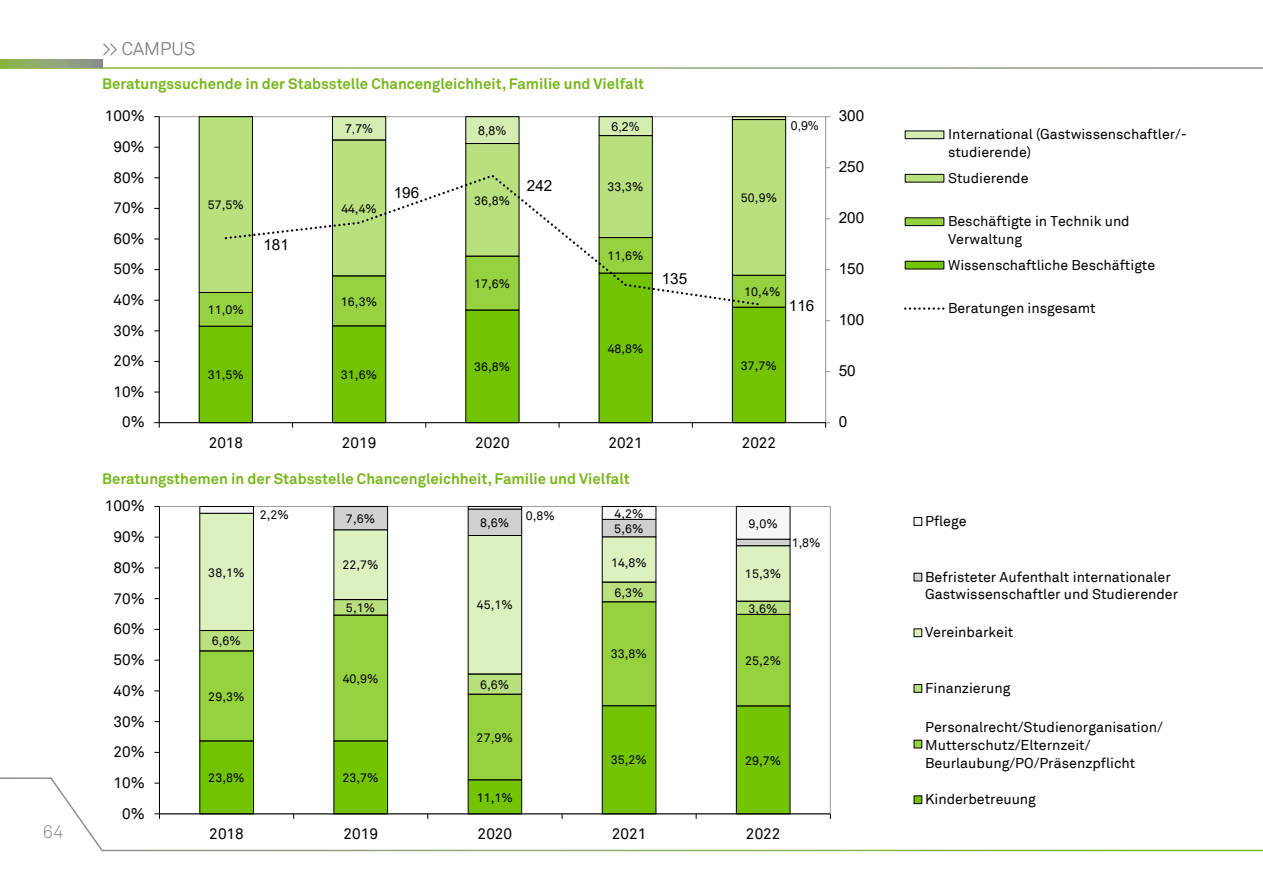
<style>
.page{position:relative;width:1263px;height:893px;background:#fff}
.page>*{position:absolute;margin:0;border:0;box-sizing:border-box;transform-origin:0 0}
.Kolumnentitel{font:300 18px "Akkurat Pro";color:#878988}
.t1{font:15.3px "Akkurat";letter-spacing:.005em;color:#000}
.t2{font:15.3px "Arial";color:#000}
.H1c{font:700 15px "Akkurat Pro";color:#76b71b}
.t3{font:14.25px/17.7px "Akkurat";color:#000}
.t4{font:12.45px "Akkurat";letter-spacing:.005em;color:#000}
.t5{font:12.3px "Akkurat";letter-spacing:.005em;color:#000}
.t6{font:12.3px "Arial";color:#000}
.s1{font-style:inherit}
</style>
<div class="page">
<svg style="left:0;top:777px;width:1263px;height:75px"></svg>
<svg style="left:0;top:60px;width:102px;height:7px"></svg>
<svg style="left:199px;top:780px;width:591px;height:34px"></svg>
<svg style="left:199px;top:695px;width:591px;height:85px"></svg>
<svg style="left:199px;top:674px;width:591px;height:21px"></svg>
<svg style="left:199px;top:546px;width:591px;height:128px"></svg>
<svg style="left:199px;top:506px;width:591px;height:40px"></svg>
<hr style="left:159px;top:506px;width:1px;height:308px;background:#000">
<hr style="left:159px;top:814px;width:671px;height:1px;background:#000">
<svg style="left:154px;top:814px;width:6px;height:5px"></svg>
<div style="left:892px;top:502px;width:307px;height:334px;background:#fff"></div>
<div style="left:914px;top:518px;width:8px;height:7px;background:#f5f6f6"></div>
<div style="left:914px;top:517px;width:8px;height:9px;border:1px solid #000"></div>
<div style="left:914px;top:573px;width:8px;height:8px;background:#cfd0d0"></div>
<div style="left:914px;top:573px;width:8px;height:8px;border:1px solid #000"></div>
<div style="left:914px;top:629px;width:8px;height:8px;background:#dcf0c0"></div>
<div style="left:914px;top:629px;width:8px;height:8px;border:1px solid #000"></div>
<div style="left:914px;top:684px;width:8px;height:8px;background:#b8e07f"></div>
<div style="left:914px;top:684px;width:8px;height:8px;border:1px solid #000"></div>
<div style="left:914px;top:740px;width:8px;height:8px;background:#96d240"></div>
<div style="left:914px;top:796px;width:8px;height:8px;background:#73c300"></div>
<div style="left:914px;top:796px;width:8px;height:8px;border:1px solid #000"></div>
<svg style="left:199px;top:327px;width:587px;height:95px"></svg>
<svg style="left:199px;top:293px;width:587px;height:34px"></svg>
<svg style="left:199px;top:117px;width:587px;height:176px"></svg>
<svg style="left:332px;top:117px;width:454px;height:27px"></svg>
<hr style="left:825px;top:117px;width:1px;height:306px;background:#a2a4a3">
<hr style="left:159px;top:117px;width:1px;height:306px;background:#000">
<hr style="left:159px;top:422px;width:666px;height:1px;background:#000">
<svg style="left:154px;top:422px;width:6px;height:6px"></svg>
<svg style="left:825px;top:422px;width:5px;height:6px"></svg>
<svg style="left:223px;top:173px;width:538px;height:134px"></svg>
<div style="left:905px;top:131px;width:39px;height:8px;background:#d5edb3"></div>
<div style="left:905px;top:131px;width:39px;height:8px;border:1px solid #000"></div>
<div style="left:905px;top:174px;width:39px;height:8px;background:#b8e07f"></div>
<div style="left:905px;top:174px;width:39px;height:8px;border:1px solid #000"></div>
<div style="left:905px;top:218px;width:39px;height:8px;background:#96d240"></div>
<div style="left:905px;top:218px;width:39px;height:8px;border:1px solid #000"></div>
<div style="left:905px;top:261px;width:39px;height:8px;background:#73c300"></div>
<div style="left:905px;top:261px;width:39px;height:8px;border:1px solid #000"></div>
<svg style="left:905px;top:307px;width:39px;height:3px"></svg>
<p class="Kolumnentitel" style="left:43px;top:821px;width:22px">64</p>
<p class="Kolumnentitel" style="left:102px;top:38px;width:45px">&gt;&gt; CAMPUS</p>
<h1 class="H1c" style="left:102px;top:75px;width:544px">Beratungssuchende in der Stabsstelle Chancengleichheit, Familie und Vielfalt</h1>
<p class="t1" style="left:105px;top:107px;width:41px">100%</p>
<p class="t1" style="left:113px;top:138px;width:33px">90%</p>
<p class="t1" style="left:113px;top:168px;width:33px">80%</p>
<p class="t1" style="left:113px;top:199px;width:33px">70%</p>
<p class="t1" style="left:113px;top:230px;width:33px">60%</p>
<p class="t1" style="left:113px;top:260px;width:33px">50%</p>
<p class="t1" style="left:113px;top:291px;width:33px">40%</p>
<p class="t1" style="left:113px;top:321px;width:33px">30%</p>
<p class="t1" style="left:113px;top:352px;width:33px">20%</p>
<p class="t1" style="left:113px;top:383px;width:33px">10%</p>
<p class="t1" style="left:122px;top:413px;width:24px">0%</p>
<p class="t6" style="left:345px;top:120px;width:30px">7,7%</p>
<p class="t6" style="left:478px;top:122px;width:30px">8,8%</p>
<p class="t6" style="left:611px;top:118px;width:30px">6,2%</p>
<p class="t6" style="left:791px;top:118px;width:29px">0,<span class="s1">9</span>%</p>
<p class="t5" style="left:208px;top:198px;width:38px">57,5%</p>
<p class="t5" style="left:341px;top:201px;width:37px">44,4%</p>
<p class="t5" style="left:208px;top:303px;width:38px">11,0%</p>
<p class="t2" style="left:263px;top:234px;width:27px">181</p>
<p class="t5" style="left:341px;top:294px;width:38px">16,3%</p>
<p class="t2" style="left:394px;top:182px;width:27px">196</p>
<p class="t5" style="left:208px;top:368px;width:38px">31,5%</p>
<p class="t5" style="left:341px;top:367px;width:38px">31,6%</p>
<p class="t5" style="left:474px;top:193px;width:38px">36,8%</p>
<p class="t2" style="left:527px;top:175px;width:27px">242</p>
<p class="t5" style="left:607px;top:180px;width:38px">33,3%</p>
<p class="t5" style="left:741px;top:191px;width:38px">50,9%</p>
<p class="t5" style="left:607px;top:249px;width:38px">11,6%</p>
<p class="t5" style="left:474px;top:276px;width:38px">17,6%</p>
<p class="t2" style="left:662px;top:268px;width:27px">135</p>
<p class="t5" style="left:744px;top:284px;width:38px">10,4%</p>
<p class="t2" style="left:789px;top:295px;width:27px">116</p>
<p class="t5" style="left:608px;top:341px;width:37px">48,8%</p>
<p class="t5" style="left:474px;top:359px;width:38px">36,8%</p>
<p class="t5" style="left:741px;top:358px;width:38px">37,7%</p>
<p class="t1" style="left:209px;top:433px;width:36px">2018</p>
<p class="t1" style="left:342px;top:433px;width:36px">2019</p>
<p class="t1" style="left:475px;top:433px;width:36px">2020</p>
<p class="t1" style="left:608px;top:433px;width:36px">2021</p>
<p class="t1" style="left:742px;top:433px;width:36px">2022</p>
<h1 class="H1c" style="left:102px;top:470px;width:529px">Beratungsthemen in der Stabsstelle Chancengleichheit, Familie und Vielfalt</h1>
<p class="t1" style="left:105px;top:497px;width:42px">100%</p>
<p class="t1" style="left:114px;top:528px;width:33px">90%</p>
<p class="t1" style="left:114px;top:558px;width:33px">80%</p>
<p class="t1" style="left:114px;top:589px;width:33px">70%</p>
<p class="t1" style="left:114px;top:620px;width:33px">60%</p>
<p class="t1" style="left:114px;top:651px;width:33px">50%</p>
<p class="t1" style="left:114px;top:681px;width:33px">40%</p>
<p class="t1" style="left:114px;top:712px;width:33px">30%</p>
<p class="t4" style="left:208px;top:565px;width:38px">38,1%</p>
<p class="t4" style="left:212px;top:634px;width:31px">6,6%</p>
<p class="t4" style="left:208px;top:689px;width:38px">29,3%</p>
<p class="t4" style="left:260px;top:508px;width:31px">2,2%</p>
<p class="t4" style="left:526px;top:508px;width:31px">0,8%</p>
<p class="t4" style="left:614px;top:506px;width:30px">4,2%</p>
<p class="t4" style="left:346px;top:511px;width:31px">7,6%</p>
<p class="t4" style="left:480px;top:515px;width:31px">8,6%</p>
<p class="t4" style="left:614px;top:521px;width:31px">5,6%</p>
<p class="t4" style="left:342px;top:558px;width:38px">22,7%</p>
<p class="t4" style="left:346px;top:600px;width:31px">5,1%</p>
<p class="t4" style="left:343px;top:671px;width:38px">40,9%</p>
<p class="t4" style="left:477px;top:598px;width:38px">45,1%</p>
<p class="t4" style="left:480px;top:677px;width:31px">6,6%</p>
<p class="t4" style="left:477px;top:730px;width:38px">27,9%</p>
<p class="t4" style="left:611px;top:556px;width:38px">14,8%</p>
<p class="t4" style="left:614px;top:585px;width:31px">6,3%</p>
<p class="t4" style="left:611px;top:647px;width:38px">33,8%</p>
<p class="t4" style="left:748px;top:516px;width:31px">9,0%</p>
<p class="t4" style="left:745px;top:567px;width:38px">15,3%</p>
<p class="t4" style="left:748px;top:601px;width:31px">3,6%</p>
<p class="t4" style="left:745px;top:653px;width:38px">25,2%</p>
<p class="t1" style="left:114px;top:743px;width:33px">20%</p>
<p class="t1" style="left:114px;top:774px;width:33px">10%</p>
<p class="t1" style="left:122px;top:804px;width:24px">0%</p>
<p class="t4" style="left:208px;top:770px;width:38px">23,8%</p>
<p class="t4" style="left:342px;top:770px;width:38px">23,7%</p>
<p class="t4" style="left:477px;top:790px;width:38px">11,1%</p>
<p class="t4" style="left:611px;top:753px;width:38px">35,2%</p>
<p class="t4" style="left:745px;top:753px;width:38px">29,7%</p>
<p class="t1" style="left:209px;top:825px;width:36px">2018</p>
<p class="t1" style="left:343px;top:825px;width:36px">2019</p>
<p class="t1" style="left:478px;top:825px;width:36px">2020</p>
<p class="t1" style="left:612px;top:825px;width:36px">2021</p>
<p class="t1" style="left:746px;top:825px;width:36px">2022</p>
<p class="t4" style="left:792px;top:535px;width:30px">1,8%</p>
<p class="t2" style="left:839px;top:105px;width:27px">300</p>
<p class="t2" style="left:839px;top:156px;width:27px">250</p>
<p class="t2" style="left:839px;top:207px;width:27px">200</p>
<p class="t2" style="left:839px;top:258px;width:27px">150</p>
<p class="t2" style="left:839px;top:309px;width:27px">100</p>
<p class="t2" style="left:839px;top:360px;width:18px">50</p>
<p class="t2" style="left:839px;top:411px;width:10px">0</p>
<p class="t3" style="left:948px;top:126px;width:240px">International (Gastwissenschaftler/- studierende)</p>
<p class="t3" style="left:948px;top:169px;width:82px">Studierende</p>
<p class="t3" style="left:948px;top:213px;width:183px">Beschäftigte in Technik und<br>Verwaltung</p>
<p class="t3" style="left:948px;top:256px;width:209px">Wissenschaftliche Beschäftigte</p>
<p class="t3" style="left:948px;top:299px;width:149px">Beratungen insgesamt</p>
<p class="t3" style="left:925px;top:512px;width:43px">Pflege</p>
<p class="t3" style="left:925px;top:568px;width:255px">Befristeter Aufenthalt internationaler<br>Gastwissenschaftler und Studierender</p>
<p class="t3" style="left:925px;top:624px;width:90px">Vereinbarkeit</p>
<p class="t3" style="left:925px;top:679px;width:87px">Finanzierung</p>
<p class="t3" style="left:925px;top:719px;width:239px">Personalrecht/Studienorganisation/<br>Mutterschutz/Elternzeit/<br>Beurlaubung/PO/Präsenzpflicht</p>
<p class="t3" style="left:925px;top:791px;width:112px">Kinderbetreuung</p>
</div>
